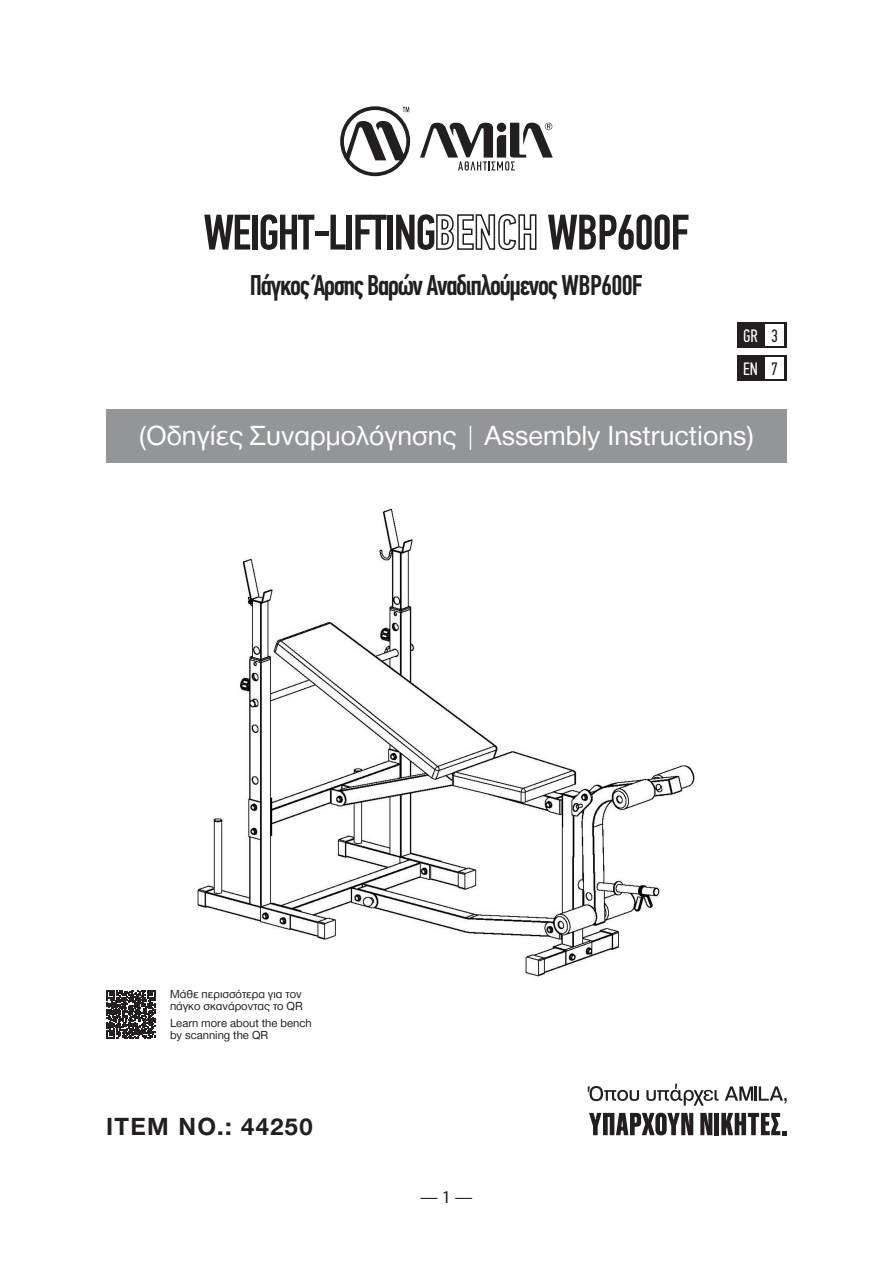
<style>
.page{position:relative;width:893px;height:1263px;background:#fff}
.page>*{position:absolute;margin:0;border:0;box-sizing:border-box;transform-origin:0 0}
.t1{font:500 50.1px "PF Din Text Comp Pro";letter-spacing:-.04em;color:#231f20}
.t2{font:500 28.65px "PF Din Text Comp Pro";letter-spacing:-.045em;color:#231f20}
.t3{font:28.5px "CF Helvetica";color:#fff}
.t4{font:700 25.5px "CF Helvetica";letter-spacing:.05em;color:#231f20}
.t5{font:18px/33px "PF Din Text Comp Pro";color:#fff}
.t6{font:18px "Myriad Pro";color:#231f20}
.t7{font:18px/33px "PF Din Text Comp Pro";color:#231f20}
.t8{font:12px/12px "CF Helvetica";color:#231f20}
.s1{font-size:48.9px}
</style>
<div class="page">
<img style="left:197px;top:508px;width:498px;height:469px">
<div style="left:106px;top:408px;width:681px;height:54px;background:#939598"></div>
<svg style="left:420px;top:122px;width:133px;height:49px"></svg>
<svg style="left:340px;top:106px;width:70px;height:70px"></svg>
<svg style="left:588px;top:1086px;width:51px;height:15px"></svg>
<svg style="left:646px;top:1084px;width:72px;height:22px"></svg>
<svg style="left:725px;top:1086px;width:62px;height:17px"></svg>
<svg style="left:589px;top:1113px;width:104px;height:22px"></svg>
<svg style="left:700px;top:1113px;width:12px;height:22px"></svg>
<div style="left:714px;top:1113px;width:5px;height:22px;background:#231f20"></div>
<svg style="left:721px;top:1113px;width:66px;height:22px"></svg>
<div style="left:737px;top:322px;width:50px;height:26px;background:#231f20"></div>
<div style="left:737px;top:355px;width:50px;height:26px;background:#231f20"></div>
<div style="left:765px;top:324px;width:19px;height:22px;background:#fff"></div>
<div style="left:765px;top:357px;width:19px;height:22px;background:#fff"></div>
<svg style="left:107px;top:990px;width:48px;height:48px"></svg>
<h1 class="t1" style="left:204px;top:203px;width:487px">WEIGHT-LIFTING<span class="s1">BENCH</span> WBP600F</h1>
<h2 class="t2" style="left:250px;top:268px;width:394px">Πάγκος Άρσης Βαρών Αναδιπλούμενος WBP600F</h2>
<h3 class="t5" style="left:743px;top:319px;width:16px">GR<br>EN</h3>
<h3 class="t7" style="left:771px;top:319px;width:8px">3<br>7</h3>
<h3 class="t3" style="left:139px;top:420px;width:616px">(Οδηγίες Συναρμολόγησης | Assembly Instructions)</h3>
<p class="t8" style="left:170px;top:988px;width:134px">Μάθε περισσότερα για τον πάγκο σκανάροντας το QR</p>
<p class="t8" style="left:170px;top:1017px;width:143px">Learn more about the bench by scanning the QR</p>
<h3 class="t4" style="left:106px;top:1113px;width:208px">ITEM NO.: 44250</h3>
<h3 class="t6" style="left:420px;top:1186px;width:54px">— 1 —</h3>
</div>
